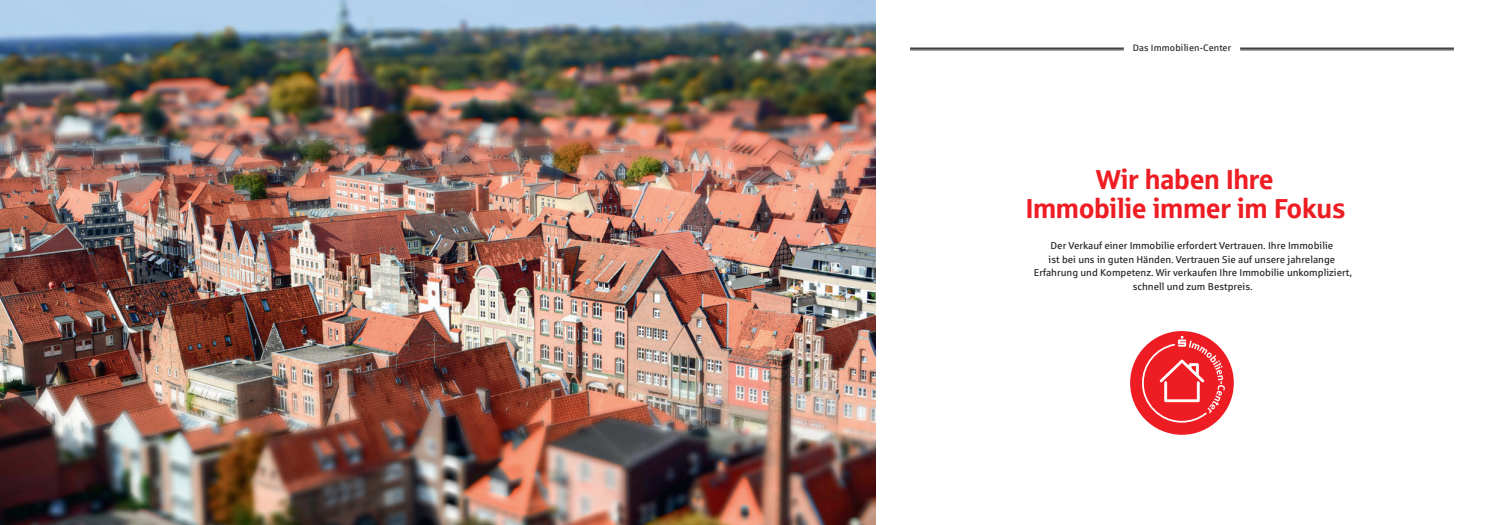
<style>
.page{position:relative;width:1489px;height:525px;background:#fff}
.page>*{position:absolute;margin:0;border:0;box-sizing:border-box;transform-origin:0 0}
.t1{font:27.5px/28.8px "Sparkasse Head";letter-spacing:.01em;color:#ee1d23;text-align:center}
.t2{font:10px/13.8px "Sparkasse Rg";color:#231f20;text-align:center}
.t3{font:9.38px "Sparkasse Rg";letter-spacing:.01em;color:#231f20}
</style>
<div class="page">
<img style="left:0;top:0;width:875px;height:524px">
<hr style="left:910px;top:48px;width:213px;height:1px;background:#231f20">
<hr style="left:910px;top:50px;width:213px;height:1px;background:#231f20">
<hr style="left:1239px;top:48px;width:214px;height:1px;background:#231f20">
<hr style="left:1239px;top:50px;width:214px;height:1px;background:#231f20">
<div style="left:1130px;top:331px;width:103px;height:103px;background:#ee1d23;border-radius:50%"></div>
<svg style="left:1141px;top:335px;width:83px;height:88px"></svg>
<p class="t3" style="left:1132px;top:42px;width:100px">Das Immobilien-Center</p>
<h1 class="t1" style="left:1026px;top:164px;width:320px">Wir haben Ihre<br>Immobilie immer im Fokus</h1>
<p class="t2" style="left:1033px;top:238px;width:319px">Der Verkauf einer Immobilie erfordert Vertrauen. Ihre Immobilie<br>ist bei uns in guten Händen. Vertrauen Sie auf unsere jahrelange Erfahrung und Kompetenz. Wir verkaufen Ihre Immobilie unkompliziert, schnell und zum Bestpreis.</p>
</div>
